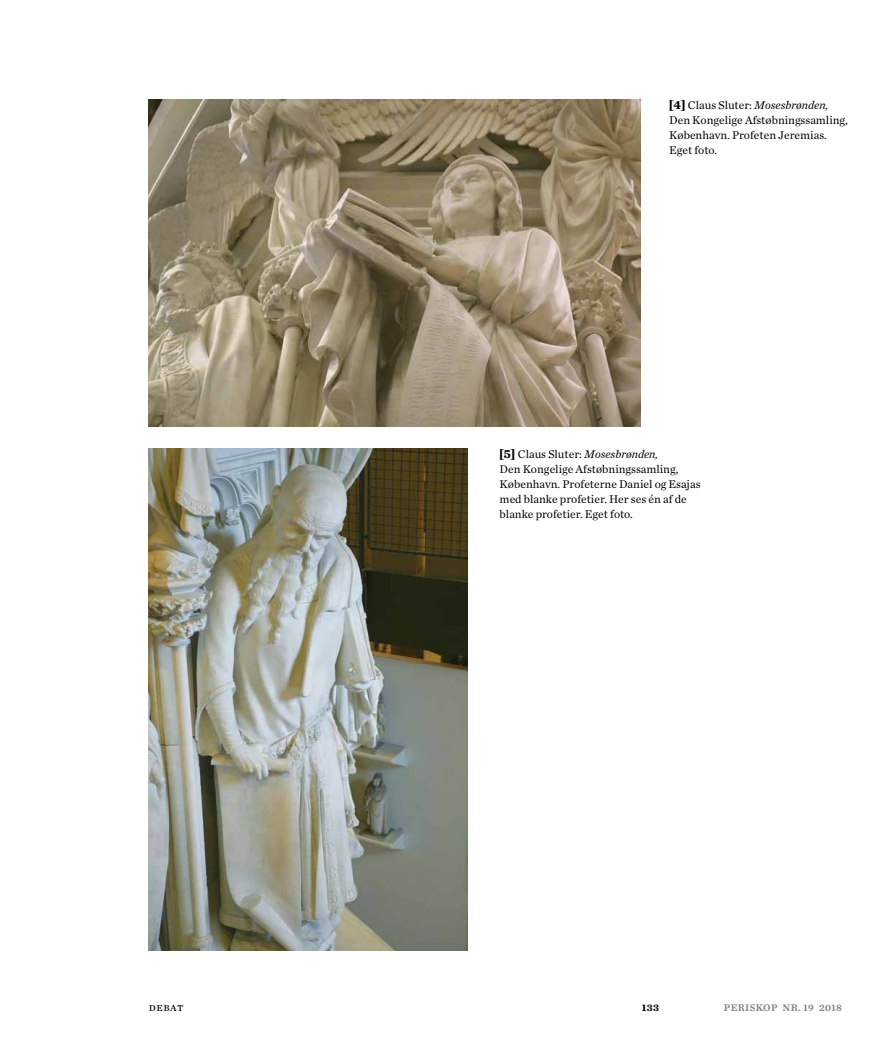
<style>
.page{position:relative;width:893px;height:1063px;background:#fff}
.page>*{position:absolute;margin:0;border:0;box-sizing:border-box;transform-origin:0 0}
.t1{font:11.7px/15px "Chronicle Text G1";color:#000}
.t2{font:10.05px "Chronicle Text G3 Semi";letter-spacing:.04em;color:#817e7b}
.t3{font:700 10.05px "Chronicle Text G1";color:#000}
.s1{font-family:"Chronicle Text G4";font-weight:700;font-size:12.45px}
.s2{font-style:italic}
</style>
<div class="page">
<img style="left:149px;top:100px;width:491px;height:326px">
<img style="left:149px;top:449px;width:319px;height:502px">
<p class="t1" style="left:669px;top:97px;width:180px"><span class="s1">[4]</span> Claus Sluter: <span class="s2">Mosesbrønden,<br></span>Den Kongelige Afstøbningssamling,<br>København. Profeten Jeremias.<br>Eget foto.</p>
<p class="t1" style="left:500px;top:446px;width:202px"><span class="s1">[5]</span> Claus Sluter: <span class="s2">Mosesbrønden,<br></span>Den Kongelige Afstøbningssamling, København. Profeterne Daniel og Esajas med blanke profetier. Her ses én af de blanke profetier. Eget foto.</p>
<p class="t1" style="left:149px;top:999px;width:36px">debat</p>
<p class="t3" style="left:642px;top:1000px;width:19px">133</p>
<p class="t2" style="left:724px;top:1000px;width:120px">PERISKOP NR. 19 2018</p>
</div>
